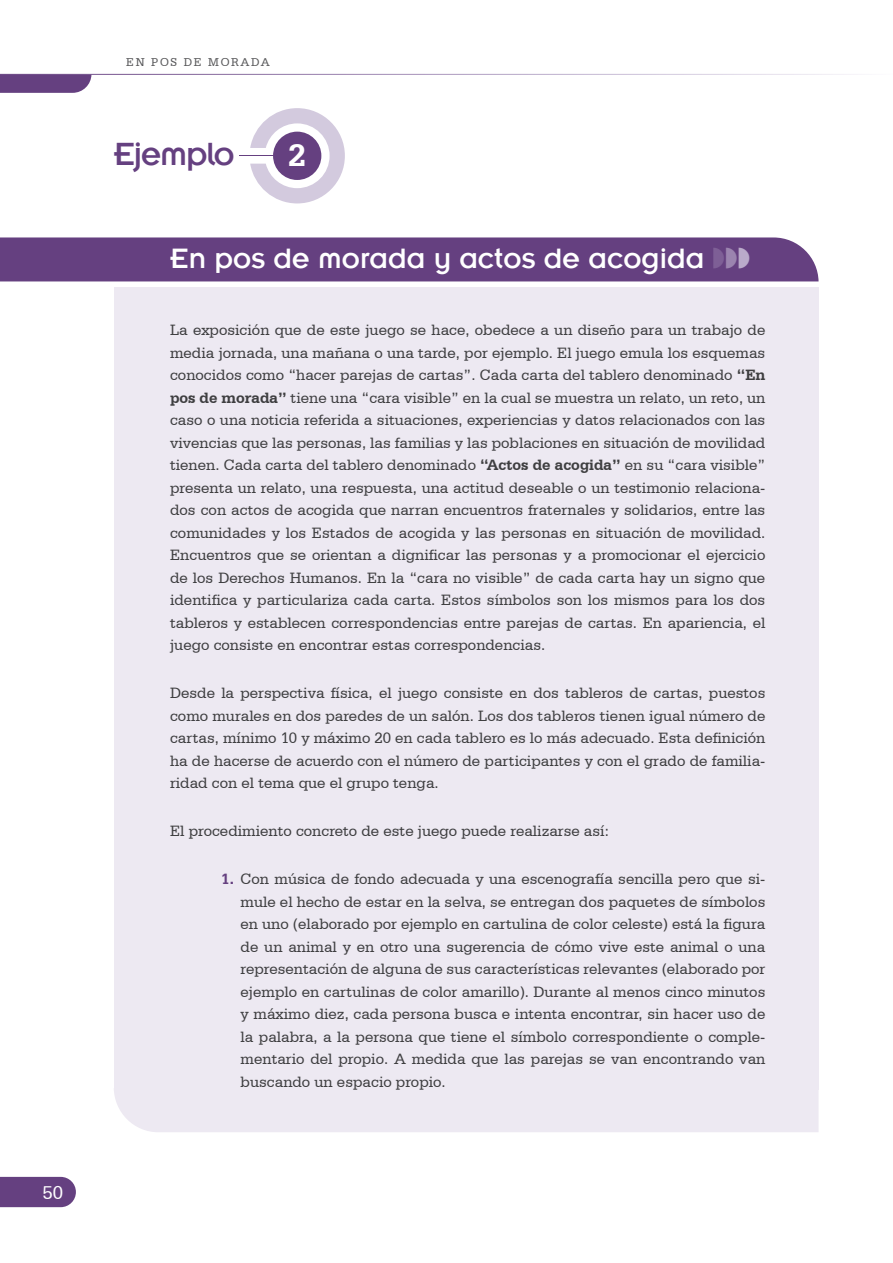
<style>
.page{position:relative;width:893px;height:1263px;background:#fff}
.page>*{position:absolute;margin:0;border:0;box-sizing:border-box;transform-origin:0 0}
.t1{font:33px "Emblem";letter-spacing:-.04em;color:#654080}
.t2{font:700 32.7px "Serifa BT";color:#fff}
.t3{font:28.8px "Emblem";color:#fff}
.t4{font:19.5px "Serifa BT";color:#fff}
.t5{font:15.75px/22.5px "Serifa BT";color:#3e3e40;text-align:justify}
.t6{font:12px "Serifa BT";letter-spacing:.14em;color:#58585a}
.s1{color:#7e5f96}
.s2{color:#9b84af}
.s3{color:#baabca}
.s4{font-weight:700}
.s5{font-weight:700;color:#654080}
</style>
<div class="page">
<div style="left:0;top:1177px;width:76px;height:30px;background:#654080"></div>
<svg style="left:0;top:75px;width:91px;height:18px;background:#6c4986"></svg>
<div style="left:114px;top:287px;width:705px;height:802px;background:#ede9f2"></div>
<div style="left:114px;top:1089px;width:705px;height:43px;background:#ede9f2"></div>
<div style="left:0;top:237px;width:819px;height:44px;background:#654080"></div>
<svg style="left:250px;top:108px;width:95px;height:95px"></svg>
<hr style="left:239px;top:155px;width:58px;height:1px;background:#654080">
<p class="t4" style="left:43px;top:1181px;width:22px">50</p>
<p class="t6" style="left:126px;top:55px;width:145px">EN POS DE MORADA</p>
<h1 class="t1" style="left:114px;top:138px;width:122px">Ejemplo</h1>
<h2 class="t2" style="left:288px;top:135px;width:19px">2</h2>
<h3 class="t3" style="left:170px;top:244px;width:582px">En pos de morada y actos de acogida <span class="s1">◗</span><span class="s2">◗</span><span class="s3">◗</span></h3>
<p class="t5" style="left:170px;top:318px;width:597px">La exposición que de este juego se hace, obedece a un diseño para un trabajo de media jornada, una mañana o una tarde, por ejemplo. El juego emula los esquemas conocidos como “hacer parejas de cartas”. Cada carta del tablero denominado <span class="s4">“En pos de morada”</span> tiene una “cara visible” en la cual se muestra un relato, un reto, un caso o una noticia referida a situaciones, experiencias y datos relacionados con las vivencias que las personas, las familias y las poblaciones en situación de movilidad tienen. Cada carta del tablero denominado <span class="s4">“Actos de acogida”</span> en su “cara visible” presenta un relato, una respuesta, una actitud deseable o un testimonio relaciona&shy;dos con actos de acogida que narran encuentros fraternales y solidarios, entre las comunidades y los Estados de acogida y las personas en situación de movilidad.<br>Encuentros que se orientan a dignificar las personas y a promocionar el ejercicio de los Derechos Humanos. En la “cara no visible” de cada carta hay un signo que identifica y particulariza cada carta. Estos símbolos son los mismos para los dos tableros y establecen correspondencias entre parejas de cartas. En apariencia, el juego consiste en encontrar estas correspondencias.</p>
<p class="t5" style="left:170px;top:682px;width:597px">Desde la perspectiva física, el juego consiste en dos tableros de cartas, puestos como murales en dos paredes de un salón. Los dos tableros tienen igual número de cartas, mínimo 10 y máximo 20 en cada tablero es lo más adecuado. Esta definición ha de hacerse de acuerdo con el número de participantes y con el grado de familia&shy;ridad con el tema que el grupo tenga.</p>
<p class="t5" style="left:170px;top:820px;width:440px">El procedimiento concreto de este juego puede realizarse así:</p>
<p class="t5" style="left:241px;top:868px;width:526px;text-indent:-19px"><span class="s5">1.</span> Con música de fondo adecuada y una escenografía sencilla pero que si&shy;mule el hecho de estar en la selva, se entregan dos paquetes de símbolos en uno (elaborado por ejemplo en cartulina de color celeste) está la figura de un animal y en otro una sugerencia de cómo vive este animal o una representación de alguna de sus características relevantes (elaborado por ejemplo en cartulinas de color amarillo). Durante al menos cinco minutos y máximo diez, cada persona busca e intenta encontrar, sin hacer uso de la palabra, a la persona que tiene el símbolo correspondiente o comple&shy;mentario del propio. A medida que las parejas se van encontrando van buscando un espacio propio.</p>
</div>
